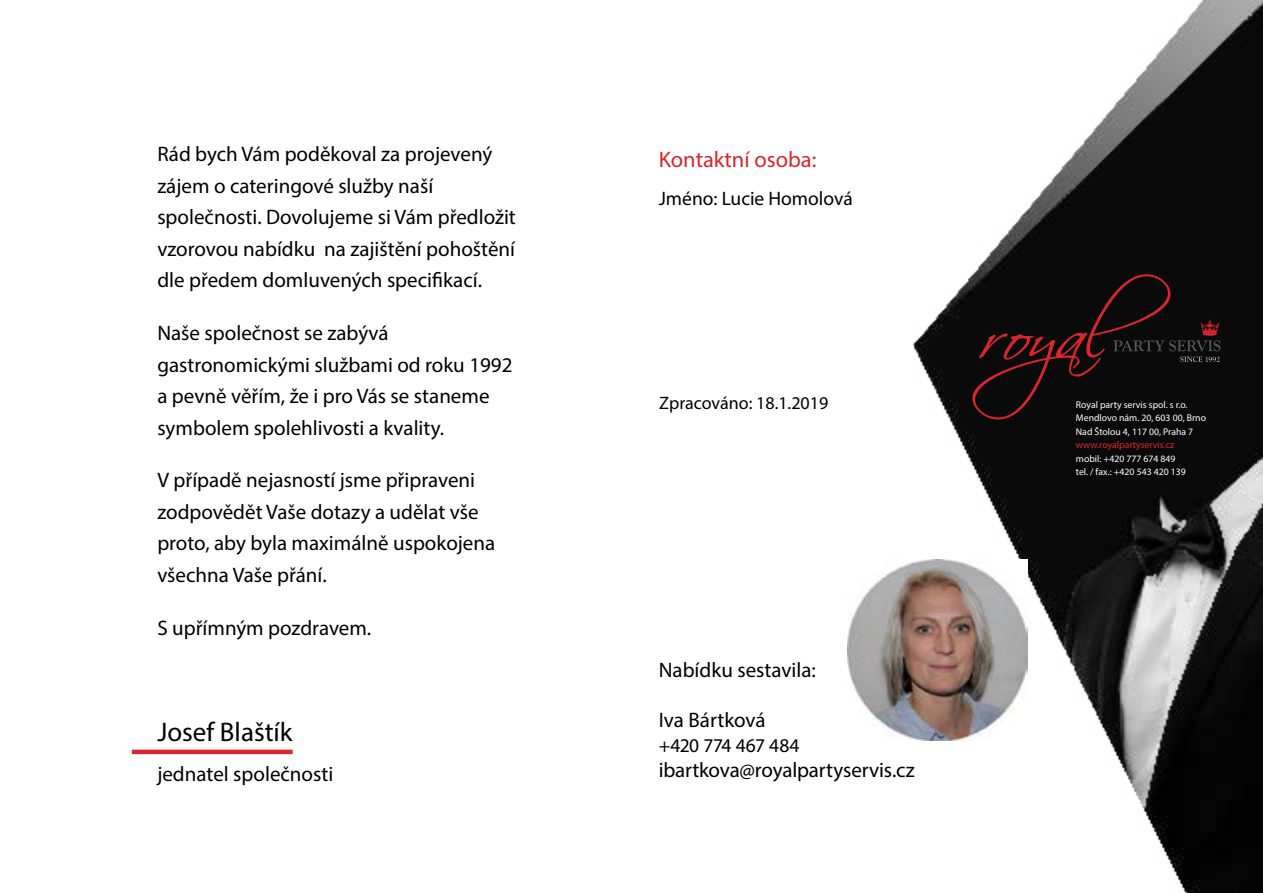
<style>
.page{position:relative;width:1263px;height:893px;background:#fff}
.page>*{position:absolute;margin:0;border:0;box-sizing:border-box;transform-origin:0 0}
.t1{font:27px "Myriad Pro";color:#000}
.t2{font:22.5px "Myriad Pro";color:#d9262e}
.t3{font:21px/31.5px "Myriad Pro";color:#000}
.t4{font:19.5px "Myriad Pro";color:#000}
.t5{font:19.5px "Myriad Pro";letter-spacing:-.02em;color:#000}
.t6{font:18px "Myriad Pro";color:#000}
.t7{font:9.75px/13.5px "Myriad Pro";color:#fff}
.t8{font:9.75px "Myriad Pro";color:#d9262e}
</style>
<div class="page">
<img style="left:131px;top:0;width:1132px;height:893px">
<svg style="left:972px;top:274px;width:248px;height:145px;background:#170c0d"></svg>
<img style="left:847px;top:559px;width:180px;height:182px">
<p class="t3" style="left:157px;top:138px;width:360px">Rád bych Vám poděkoval za projevený zájem o cateringové služby naší společnosti. Dovolujeme si Vám předložit vzorovou nabídku na zajištění pohoštění dle předem domluvených specifikací.</p>
<p class="t3" style="left:157px;top:317px;width:357px">Naše společnost se zabývá gastronomickými službami od roku 1992 a pevně věřím, že i pro Vás se staneme symbolem spolehlivosti a kvality.</p>
<p class="t3" style="left:157px;top:464px;width:339px">V případě nejasností jsme připraveni zodpovědět Vaše dotazy a udělat vše proto, aby byla maximálně uspokojena všechna Vaše přání.</p>
<p class="t3" style="left:157px;top:612px;width:215px">S upřímným pozdravem.</p>
<p class="t1" style="left:157px;top:715px;width:137px">Josef Blaštík</p>
<p class="t3" style="left:157px;top:758px;width:177px">jednatel společnosti</p>
<p class="t2" style="left:659px;top:145px;width:159px">Kontaktní osoba:</p>
<p class="t4" style="left:659px;top:187px;width:196px">Jméno: Lucie Homolová</p>
<p class="t6" style="left:659px;top:392px;width:171px">Zpracováno: 18.1.2019</p>
<p class="t3" style="left:659px;top:653px;width:159px">Nabídku sestavila:</p>
<p class="t3" style="left:659px;top:704px;width:108px">Iva Bártková</p>
<p class="t5" style="left:659px;top:734px;width:142px">+420 774 467 484</p>
<p class="t3" style="left:659px;top:754px;width:258px">ibartkova@royalpartyservis.cz</p>
<p class="t7" style="left:1076px;top:397px;width:132px">Royal party servis spol. s r.o.<br>Mendlovo nám. 20, 603 00, Brno<br>Nad Štolou 4, 117 00, Praha 7</p>
<p class="t8" style="left:1076px;top:439px;width:100px">www.royalpartyservis.cz</p>
<p class="t7" style="left:1076px;top:451px;width:111px">mobil: +420 777 674 849 tel. / fax.: +420 543 420 139</p>
</div>
